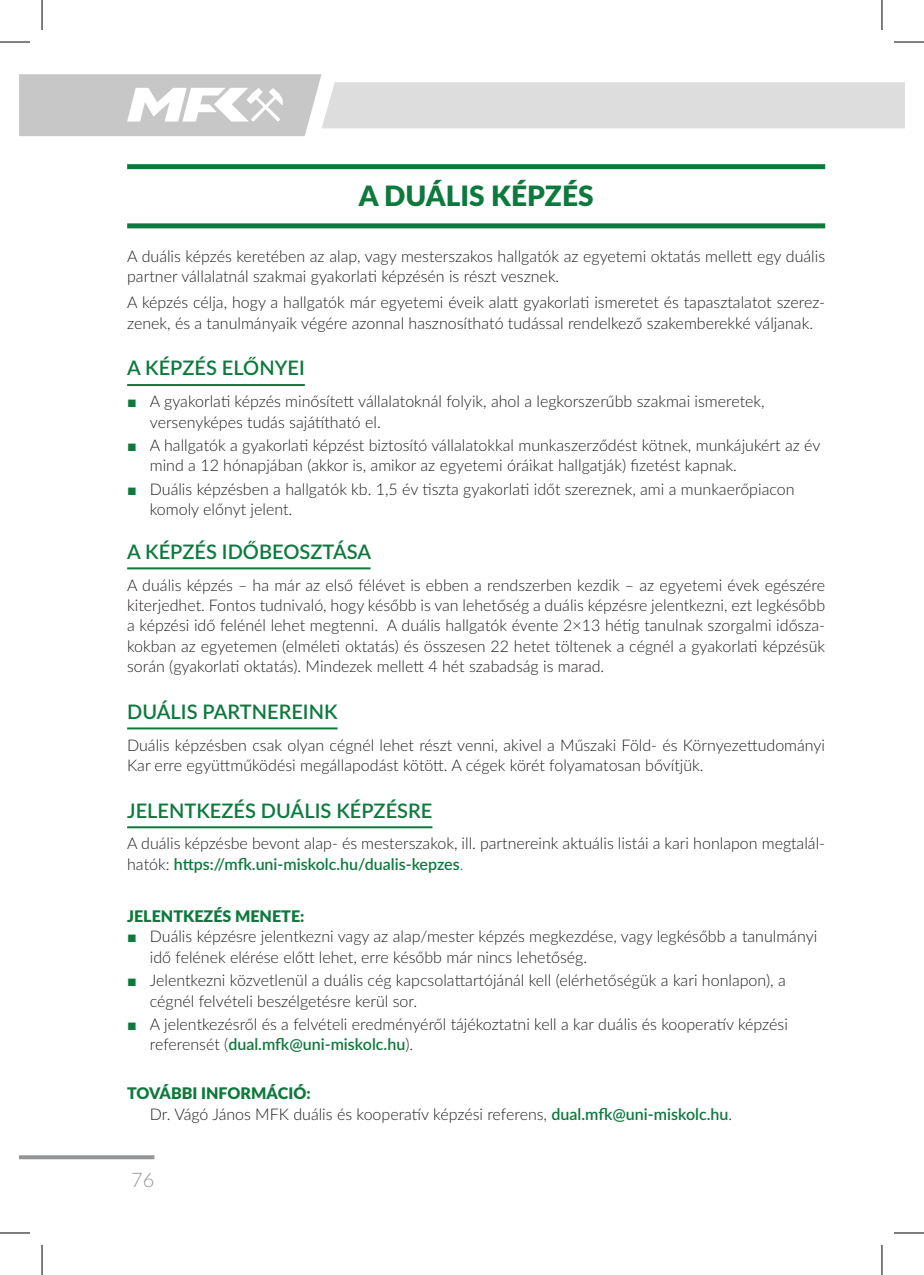
<style>
.page{position:relative;width:924px;height:1275px;background:#fff}
.page>*{position:absolute;margin:0;border:0;box-sizing:border-box;transform-origin:0 0}
.t1{font:900 28px "Lato";color:#0d793d}
.t2{font:600 20px "Lato";color:#0d793d}
.t3{font:300 20px "Lato";color:#939598}
.t4{font:300 16px/20.4px "Lato";color:#231f20}
.t5{font:900 16px "Lato";color:#0d793d}
.s1{font-family:"Arial";font-weight:400;color:#0d793d}
.s2{font-weight:600;color:#0d793d}
.s3{color:#0d793d}
.s4{font-weight:900;color:#0d793d}
</style>
<div class="page">
<svg style="left:19px;top:1155px;width:135px;height:4px"></svg>
<svg style="left:19px;top:74px;width:885px;height:62px"></svg>
<div style="left:127px;top:223px;width:697px;height:5px;background:#0d793d"></div>
<div style="left:127px;top:164px;width:697px;height:5px;background:#0d793d"></div>
<hr style="left:127px;top:384px;width:178px;height:2px;background:#0d793d">
<hr style="left:127px;top:567px;width:243px;height:2px;background:#0d793d">
<hr style="left:127px;top:727px;width:210px;height:2px;background:#0d793d">
<hr style="left:127px;top:826px;width:305px;height:2px;background:#0d793d">
<hr style="left:0;top:42px;width:30px;height:1px;background:#000">
<hr style="left:893px;top:42px;width:30px;height:1px;background:#000">
<hr style="left:0;top:1232px;width:30px;height:1px;background:#000">
<hr style="left:893px;top:1232px;width:30px;height:1px;background:#000">
<hr style="left:42px;top:0;width:1px;height:30px;background:#000">
<hr style="left:42px;top:1245px;width:1px;height:30px;background:#000">
<hr style="left:881px;top:0;width:1px;height:30px;background:#000">
<hr style="left:881px;top:1245px;width:1px;height:30px;background:#000">
<h1 class="t1" style="left:358px;top:175px;width:236px">A DUÁLIS KÉPZÉS</h1>
<p class="t4" style="left:127px;top:245px;width:699px">A duális képzés keretében az alap, vagy mesterszakos hallgatók az egyetemi oktatás mellett egy duális partner vállalatnál szakmai gyakorlati képzésén is részt vesznek.</p>
<p class="t4" style="left:127px;top:292px;width:699px">A képzés célja, hogy a hallgatók már egyetemi éveik alatt gyakorlati ismeretet és tapasztalatot szerez&shy;zenek, és a tanulmányaik végére azonnal hasznosítható tudással rendelkező szakemberekké váljanak.</p>
<p class="t2" style="left:127px;top:354px;width:179px">A KÉPZÉS ELŐNYEI</p>
<p class="t4" style="left:150px;top:391px;width:616px;text-indent:-23px"><span class="s1">■</span> A gyakorlati képzés minősített vállalatoknál folyik, ahol a legkorszerűbb szakmai ismeretek, versenyképes tudás sajátítható el.</p>
<p class="t4" style="left:150px;top:434px;width:671px;text-indent:-23px"><span class="s1">■</span> A hallgatók a gyakorlati képzést biztosító vállalatokkal munkaszerződést kötnek, munkájukért az év mind a 12 hónapjában (akkor is, amikor az egyetemi óráikat hallgatják) fizetést kapnak.</p>
<p class="t4" style="left:150px;top:478px;width:646px;text-indent:-23px"><span class="s1">■</span> Duális képzésben a hallgatók kb. 1,5 év tiszta gyakorlati időt szereznek, ami a munkaerőpiacon komoly előnyt jelent.</p>
<p class="t2" style="left:127px;top:537px;width:245px">A KÉPZÉS IDŐBEOSZTÁSA</p>
<p class="t4" style="left:127px;top:574px;width:699px;text-align:justify">A duális képzés – ha már az első félévet is ebben a rendszerben kezdik – az egyetemi évek egészére kiterjedhet. Fontos tudnivaló, hogy később is van lehetőség a duális képzésre jelentkezni, ezt legkésőbb a képzési idő felénél lehet megtenni. A duális hallgatók évente 2×13 hétig tanulnak szorgalmi idősza&shy;kokban az egyetemen (elméleti oktatás) és összesen 22 hetet töltenek a cégnél a gyakorlati képzésük során (gyakorlati oktatás). Mindezek mellett 4 hét szabadság is marad.</p>
<p class="t2" style="left:127px;top:697px;width:212px">DUÁLIS PARTNEREINK</p>
<p class="t4" style="left:127px;top:734px;width:699px">Duális képzésben csak olyan cégnél lehet részt venni, akivel a Műszaki Föld- és Környezettudományi<br>Kar erre együttműködési megállapodást kötött. A cégek körét folyamatosan bővítjük.</p>
<p class="t2" style="left:127px;top:796px;width:306px">JELENTKEZÉS DUÁLIS KÉPZÉSRE</p>
<p class="t4" style="left:127px;top:833px;width:699px">A duális képzésbe bevont alap- és mesterszakok, ill. partnereink aktuális listái a kari honlapon megtalál&shy;hatók: <span class="s2">https://mfk.uni-miskolc.hu/dualis-kepzes</span><span class="s3">.</span></p>
<p class="t5" style="left:127px;top:904px;width:179px">JELENTKEZÉS MENETE:</p>
<p class="t4" style="left:150px;top:926px;width:668px;text-indent:-23px"><span class="s1">■</span> Duális képzésre jelentkezni vagy az alap/mester képzés megkezdése, vagy legkésőbb a tanulmányi idő felének elérése előtt lehet, erre később már nincs lehetőség.</p>
<p class="t4" style="left:150px;top:969px;width:637px;text-indent:-23px"><span class="s1">■</span> Jelentkezni közvetlenül a duális cég kapcsolattartójánál kell (elérhetőségük a kari honlapon), a cégnél felvételi beszélgetésre kerül sor.</p>
<p class="t4" style="left:150px;top:1013px;width:639px;text-indent:-23px"><span class="s1">■</span> A jelentkezésről és a felvételi eredményéről tájékoztatni kell a kar duális és kooperatív képzési referensét (<span class="s2">dual.mfk@uni-miskolc.hu</span>).</p>
<p class="t4" style="left:150px;top:1083px;width:583px;text-indent:-23px"><span class="s4">TOVÁBBI INFORMÁCIÓ:<br></span>Dr. Vágó János MFK duális és kooperatív képzési referens, <span class="s2">dual.mfk@uni-miskolc.hu</span>.</p>
<p class="t3" style="left:131px;top:1165px;width:25px">76</p>
</div>
